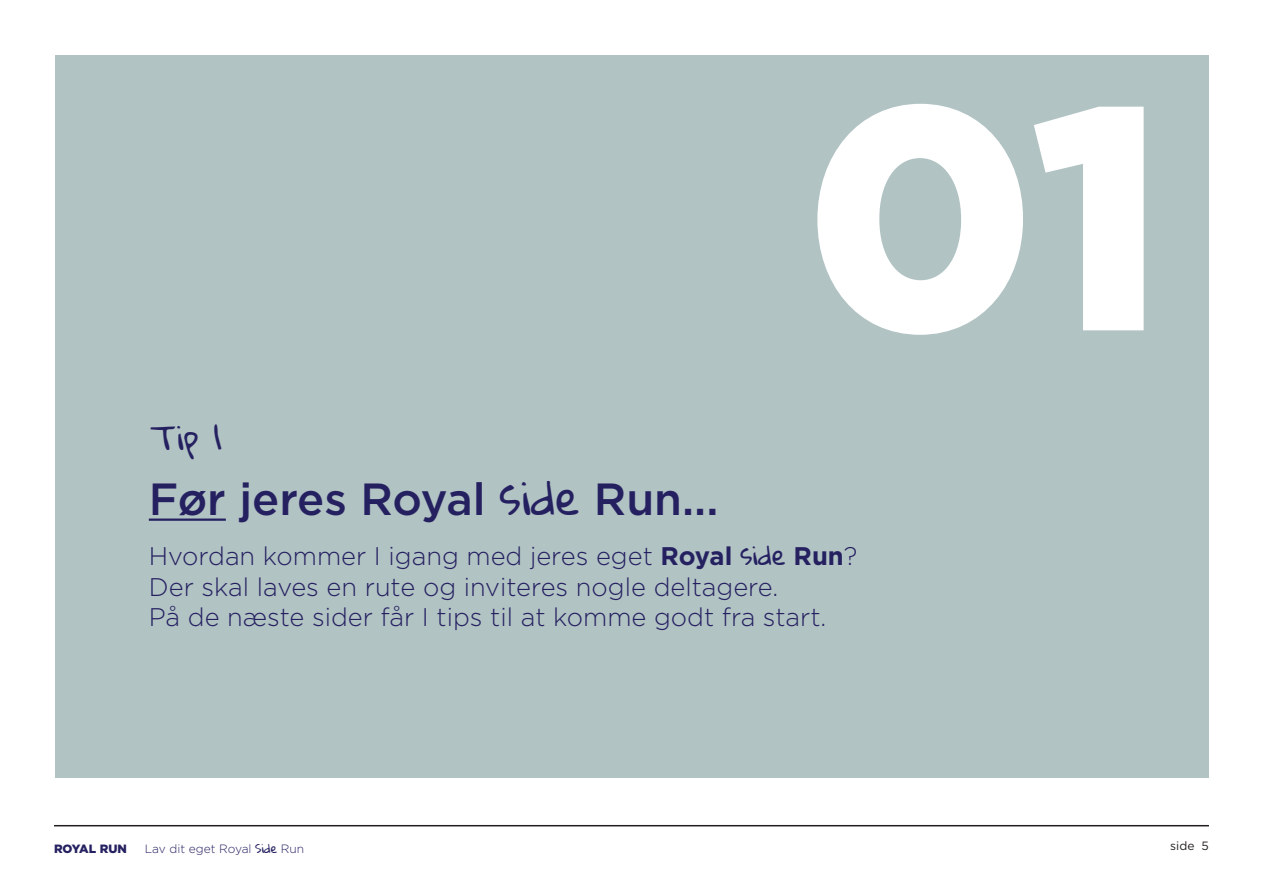
<style>
.page{position:relative;width:1263px;height:893px;background:#fff}
.page>*{position:absolute;margin:0;border:0;box-sizing:border-box;transform-origin:0 0}
.t1{font:900 317.25px "Gotham";color:#fff}
.t2{font:500 45px "Gotham";color:#252161}
.t3{font:32.85px "Gloria Hallelujah";color:#252161}
.t4{font:300 25.5px "Gotham";color:#252161}
.t5{font:300 12px "Gotham";color:#252161}
.t6{font:900 12px "Gotham";color:#252161}
.t7{font:12px "Gotham";color:#231f20}
.s1{font-family:"Gloria Hallelujah";font-weight:400}
.s2{font-weight:700}
</style>
<div class="page">
<hr style="left:54px;top:825px;width:1155px;height:1px;background:#231f20">
<div style="left:55px;top:55px;width:1153px;height:722px;background:#b2c3c4"></div>
<hr style="left:149px;top:518px;width:77px;height:3px;background:#252161">
<p class="t1" style="left:804px;top:-1px;width:362px">01</p>
<p class="t3" style="left:150px;top:419px;width:73px">Tip 1</p>
<p class="t2" style="left:149px;top:470px;width:571px">Før jeres Royal <span class="s1">side</span> Run...</p>
<p class="t4" style="left:149px;top:540px;width:710px">Hvordan kommer I igang med jeres eget <span class="s2">Royal</span> <span class="s1">side</span> <span class="s2">Run</span>?</p>
<p class="t4" style="left:149px;top:571px;width:631px">Der skal laves en rute og inviteres nogle deltagere.</p>
<p class="t4" style="left:149px;top:601px;width:679px">På de næste sider får I tips til at komme godt fra start.</p>
<p class="t6" style="left:54px;top:840px;width:74px">ROYAL RUN</p>
<p class="t5" style="left:145px;top:841px;width:161px">Lav dit eget Royal <span class="s1">Side</span> Run</p>
<p class="t7" style="left:1170px;top:838px;width:40px">side 5</p>
</div>
